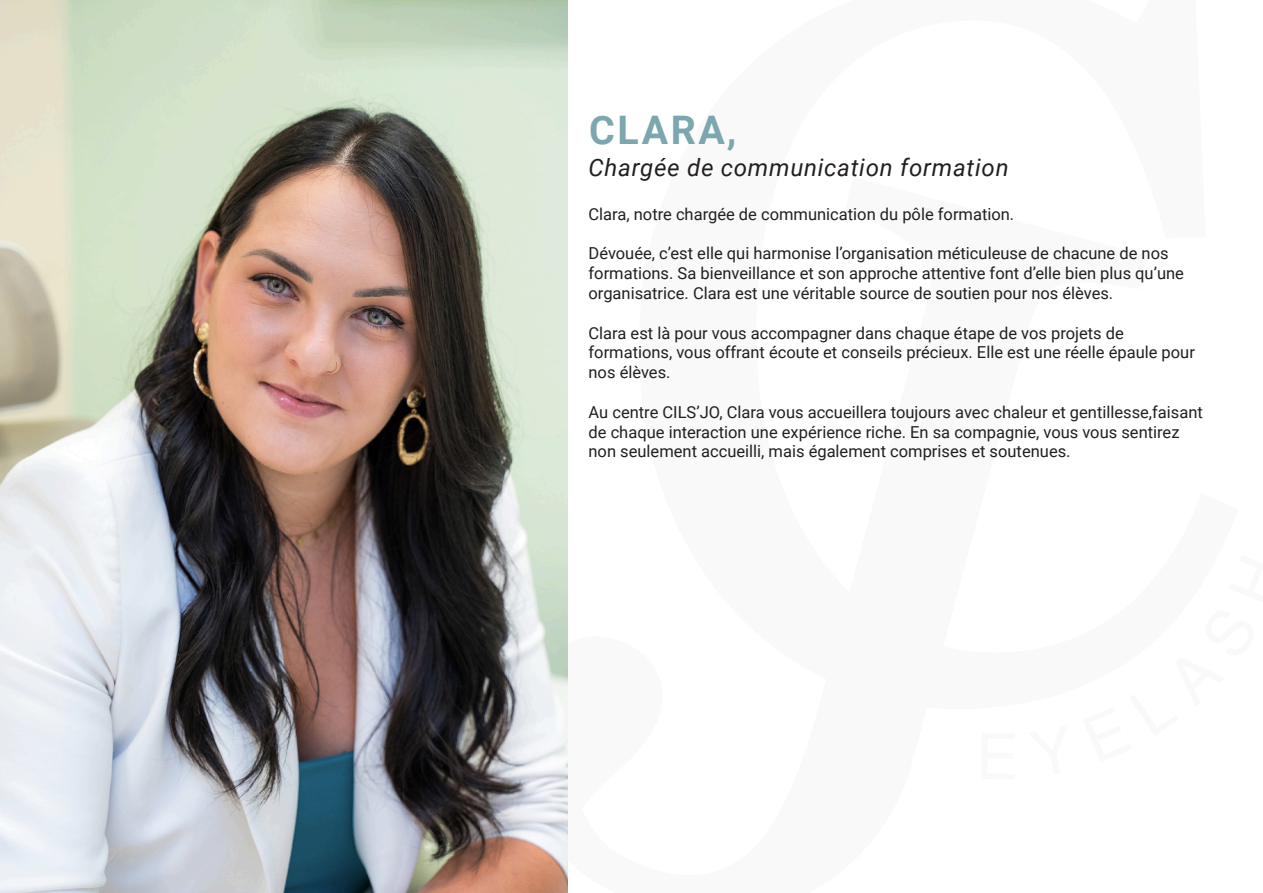
<style>
.page{position:relative;width:1263px;height:893px;background:#fff}
.page>*{position:absolute;margin:0;border:0;box-sizing:border-box;transform-origin:0 0}
.t1{font:700 39.3px "Roboto";letter-spacing:.065em;color:#7ca7ae}
.t2{font:italic 24px "Roboto";letter-spacing:.03em;color:#231f20}
.t3{font:16.5px "Roboto";color:#231f20}
</style>
<div class="page">
<img style="left:0;top:0;width:567px;height:893px">
<p class="t1" style="left:589px;top:103px;width:149px">CLARA,</p>
<p class="t2" style="left:588px;top:151px;width:422px">Chargée de communication formation</p>
<p class="t3" style="left:588px;top:202px;width:427px">Clara, notre chargée de communication du pôle formation.</p>
<p class="t3" style="left:588px;top:242px;width:581px">Dévouée, c’est elle qui harmonise l’organisation méticuleuse de chacune de nos</p>
<p class="t3" style="left:588px;top:262px;width:597px">formations. Sa bienveillance et son approche attentive font d’elle bien plus qu’une</p>
<p class="t3" style="left:588px;top:282px;width:526px">organisatrice. Clara est une véritable source de soutien pour nos élèves.</p>
<p class="t3" style="left:588px;top:321px;width:537px">Clara est là pour vous accompagner dans chaque étape de vos projets de</p>
<p class="t3" style="left:588px;top:341px;width:608px">formations, vous offrant écoute et conseils précieux. Elle est une réelle épaule pour</p>
<p class="t3" style="left:588px;top:361px;width:83px">nos élèves.</p>
<p class="t3" style="left:588px;top:400px;width:616px">Au centre CILS’JO, Clara vous accueillera toujours avec chaleur et gentillesse,faisant</p>
<p class="t3" style="left:588px;top:420px;width:592px">de chaque interaction une expérience riche. En sa compagnie, vous vous sentirez</p>
<p class="t3" style="left:588px;top:440px;width:483px">non seulement accueilli, mais également comprises et soutenues.</p>
</div>
